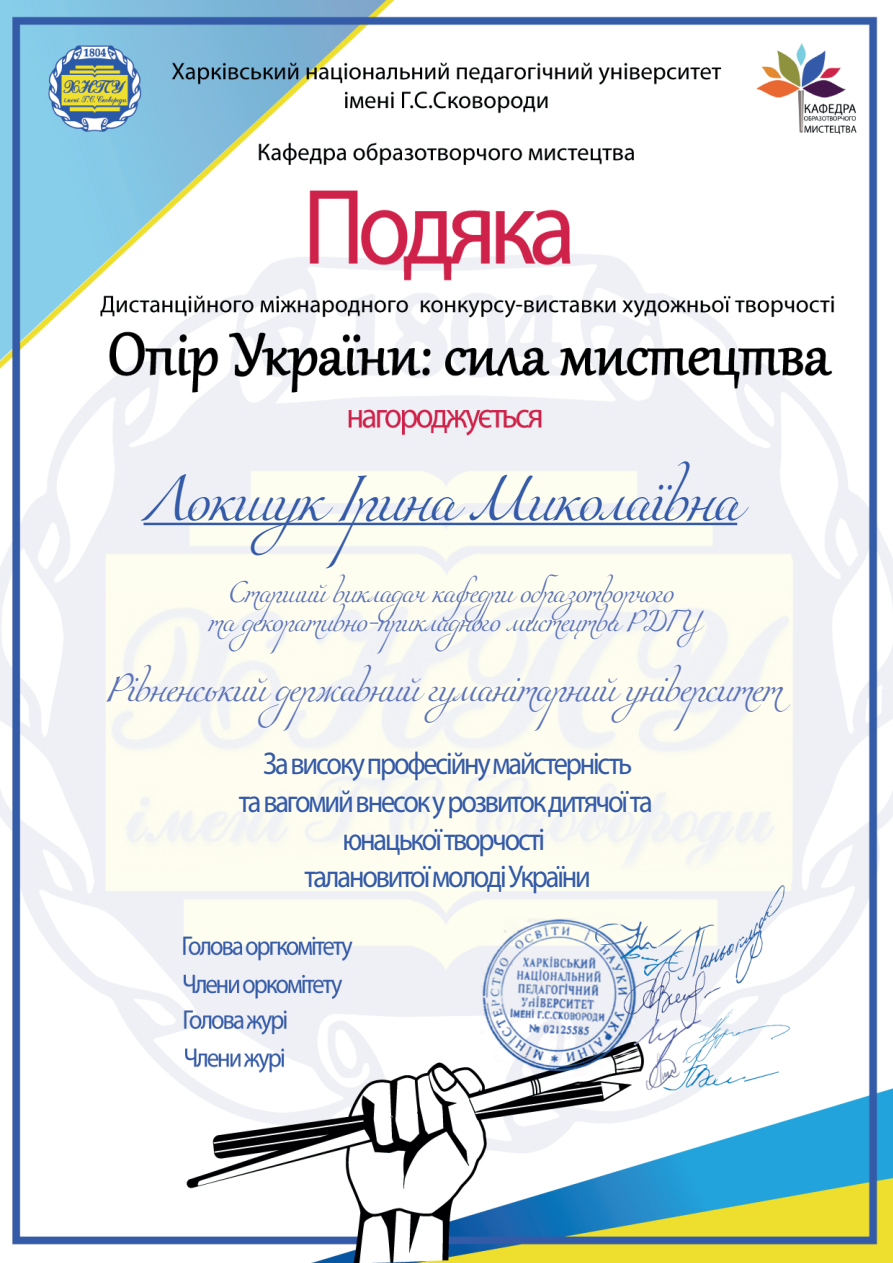
<style>
.page{position:relative;width:893px;height:1263px;background:#fff}
.page>*{position:absolute;margin:0;border:0;box-sizing:border-box;transform-origin:0 0}
.t1{font:51px "Miama Nueva";letter-spacing:-.075em;color:#345aa8;scale:.9 1}
.t2{font:31.5px/37.8px "Myriad Pro";letter-spacing:-.075em;color:#345aa8;text-align:center;scale:.9 1}
.t3{font:31.5px "Miama Nueva";letter-spacing:-.075em;color:#5a71b7;scale:.9 1}
.t4{font:24px/28.8px "Miama Nueva";letter-spacing:-.075em;color:#5a71b7;text-align:center;scale:.9 1}
</style>
<div class="page">
<img style="left:0;top:0;width:893px;height:1263px">
<hr style="left:144px;top:523px;width:593px;height:2px;background:#345aa8">
<h1 class="t1" style="left:144px;top:472px;width:665px">Локшук Ірина Миколаївна</h1>
<p class="t4" style="left:208px;top:579px;width:550px">Старший викладач кафедри образотворчого<br>та декоративно-прикладного мистецтва РДГУ</p>
<p class="t3" style="left:105px;top:672px;width:755px">Рівненський державний гуманітарний університет</p>
<p class="t2" style="left:239px;top:744px;width:461px">За високу професійну майстерність<br>та вагомий внесок у розвиток дитячої та юнацької творчості<br>талановитої молоді України</p>
</div>
